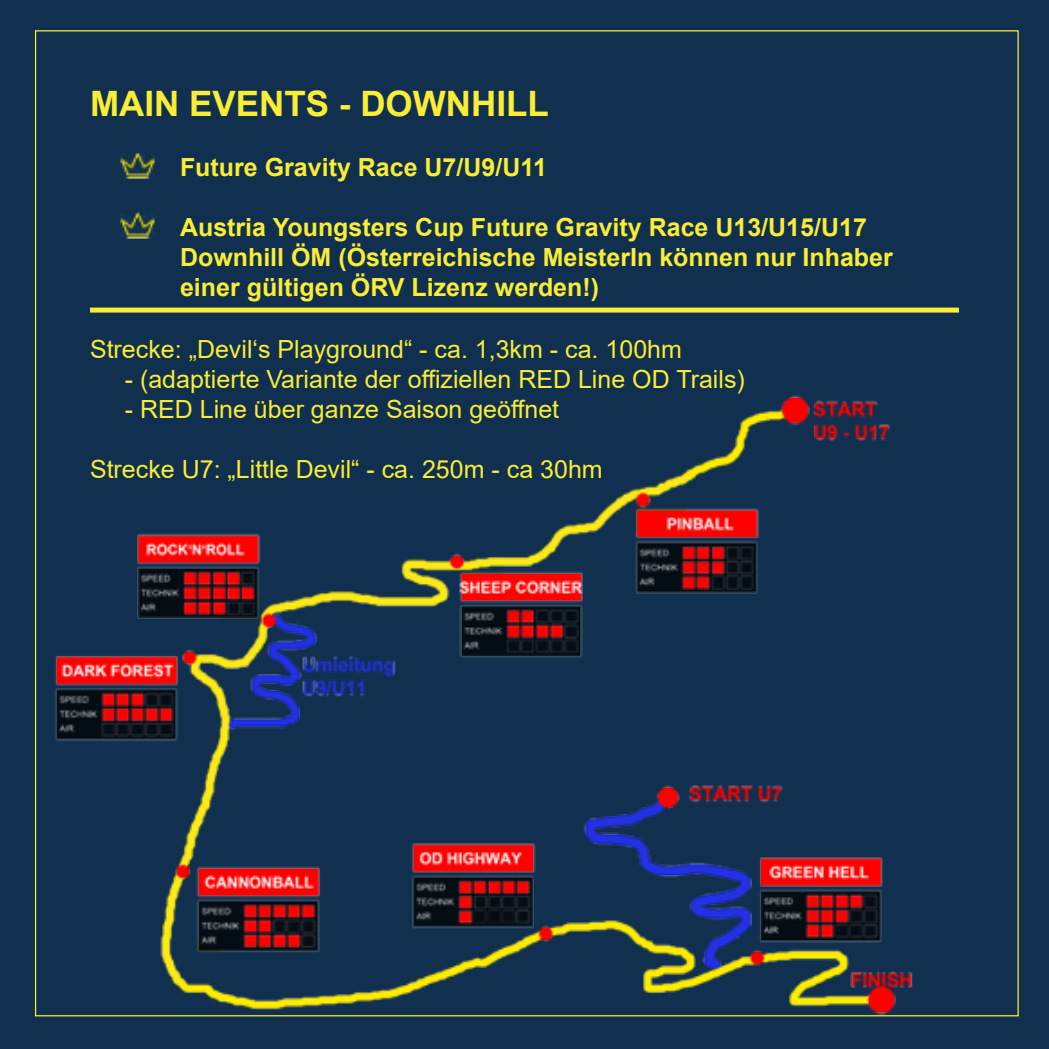
<style>
.page{position:relative;width:1049px;height:1049px;background:#11304f}
.page>*{position:absolute;margin:0;border:0;box-sizing:border-box;transform-origin:0 0}
.t1{font:700 35px "Arial";color:#f9ed36}
.t2{font:25px "Arial";color:#f9ed36}
.t3{font:700 25px/30px "Arial";color:#f9ed36}
</style>
<div class="page">
<div style="left:90px;top:308px;width:869px;height:5px;background:#f9ed36"></div>
<img style="left:120px;top:153px;width:35px;height:26px">
<img style="left:120px;top:213px;width:35px;height:26px">
<img style="left:34px;top:392px;width:894px;height:625px">
<h1 class="t1" style="left:90px;top:79px;width:460px">MAIN EVENTS - DOWNHILL</h1>
<p class="t3" style="left:180px;top:152px;width:368px">Future Gravity Race U7/U9/U11</p>
<p class="t3" style="left:180px;top:212px;width:714px">Austria Youngsters Cup Future Gravity Race U13/U15/U17<br>Downhill ÖM (Österreichische MeisterIn können nur Inhaber einer gültigen ÖRV Lizenz werden!)</p>
<p class="t2" style="left:90px;top:332px;width:593px">Strecke: „Devil‘s Playground“ - ca. 1,3km - ca. 100hm</p>
<p class="t2" style="left:125px;top:362px;width:621px">- (adaptierte Variante der offiziellen RED Line OD Trails)</p>
<p class="t2" style="left:125px;top:392px;width:436px">- RED Line über ganze Saison geöffnet</p>
<p class="t2" style="left:90px;top:452px;width:514px">Strecke U7: „Little Devil“ - ca. 250m - ca 30hm</p>
</div>
